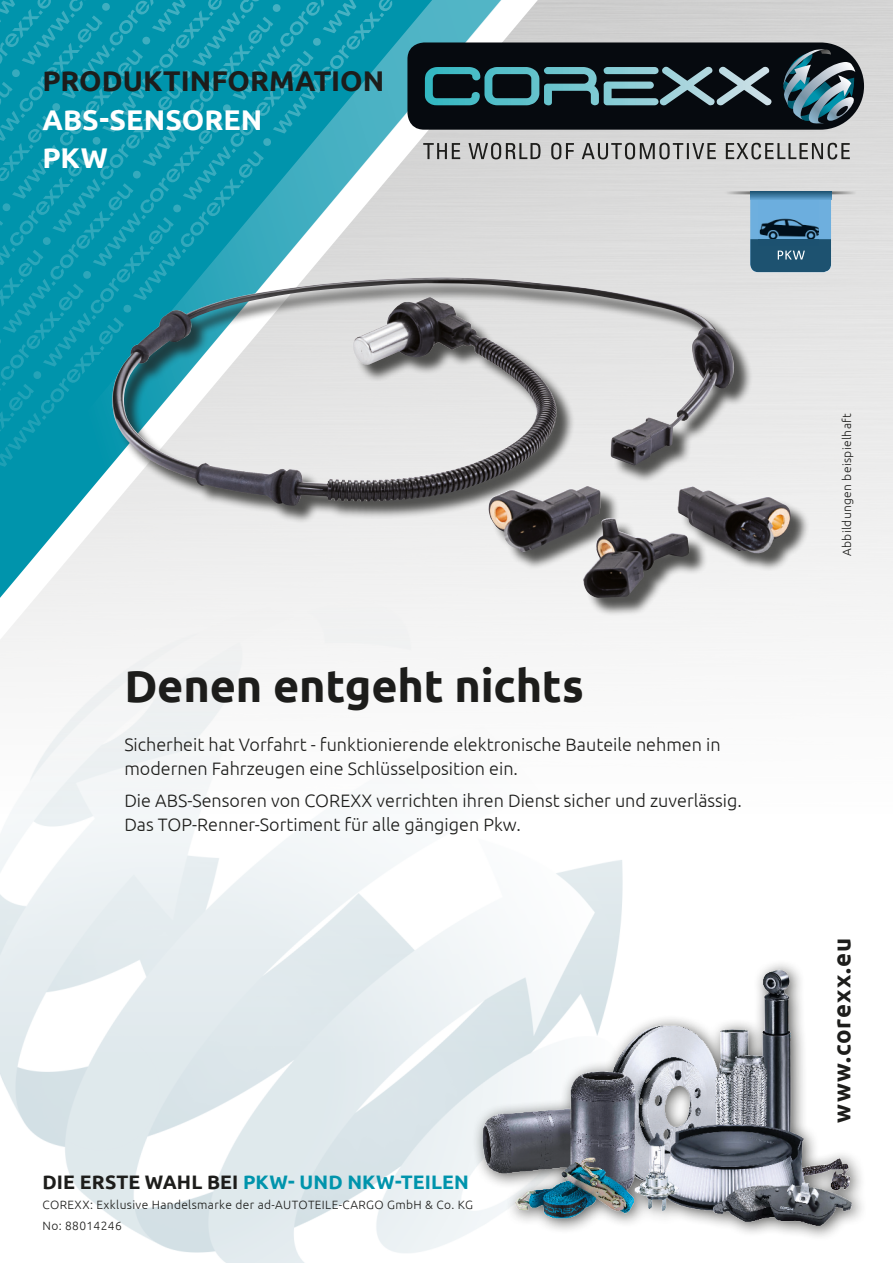
<style>
.page{position:relative;width:893px;height:1263px;background:#fff}
.page>*{position:absolute;margin:0;border:0;box-sizing:border-box;transform-origin:0 0}
.Überschrift_30{font:700 45px "Ubuntu";letter-spacing:-.005em;color:#1d1d1b}
.Titel{font:700 28.5px "Ubuntu";color:#1d1d1b}
.Titel_weiß{font:700 28.5px "Ubuntu";color:#fff}
.t1{font:700 24px "Ubuntu";letter-spacing:.03em;color:#1d1d1b}
.t2{font:700 19.5px "Ubuntu";letter-spacing:.005em;color:#0094ac}
.Seite_1_-_Text_12_li{font:300 18px/24px "Ubuntu";color:#1d1d1b}
.Fußnote___Abb__beisp{font:300 12px "Ubuntu";letter-spacing:.03em;color:#1d1d1b}
.s1{color:#1d1d1b}
</style>
<div class="page">
<img style="left:0;top:828px;width:623px;height:435px">
<img style="left:0;top:0;width:893px;height:814px">
<svg style="left:0;top:0;width:418px;height:430px;background:#0897ae"></svg>
<svg style="left:0;top:0;width:401px;height:397px;background:#0696ae"></svg>
<svg style="left:0;top:0;width:363px;height:360px;background:#149cb2"></svg>
<img style="left:473px;top:958px;width:389px;height:283px">
<div style="left:114px;top:279px;width:695px;height:338px;background:#1d1d1b;opacity:.75"></div>
<img style="left:112px;top:280px;width:350px;height:226px">
<svg style="left:336px;top:43px;width:528px;height:461px;background:#a5adb0"></svg>
<p class="Titel" style="left:43px;top:64px;width:343px">PRODUKTINFORMATION</p>
<p class="Titel_weiß" style="left:43px;top:102px;width:221px">ABS-SENSOREN</p>
<p class="Titel_weiß" style="left:43px;top:141px;width:67px">PKW</p>
<p class="Überschrift_30" style="left:124px;top:659px;width:461px">Denen entgeht nichts</p>
<p class="Seite_1_-_Text_12_li" style="left:124px;top:732px;width:598px">Sicherheit hat Vorfahrt - funktionierende elektronische Bauteile nehmen in modernen Fahrzeugen eine Schlüsselposition ein.</p>
<p class="Seite_1_-_Text_12_li" style="left:124px;top:788px;width:619px">Die ABS-Sensoren von COREXX verrichten ihren Dienst sicher und zuverlässig.<br>Das TOP-Renner-Sortiment für alle gängigen Pkw.</p>
<p class="t2" style="left:43px;top:1170px;width:428px"><span class="s1">DIE ERSTE WAHL BEI</span> PKW- UND NKW-TEILEN</p>
<p class="Fußnote___Abb__beisp" style="left:43px;top:1197px;width:432px">COREXX: Exklusive Handelsmarke der ad-AUTOTEILE-CARGO GmbH &amp; Co. KG</p>
<p class="Fußnote___Abb__beisp" style="left:43px;top:1218px;width:81px">No: 88014246</p>
<p class="Fußnote___Abb__beisp" style="left:840px;top:556px;width:144px;rotate:-90deg">Abbildungen beispielhaft</p>
<p class="t1" style="left:827px;top:1123px;width:186px;rotate:-90deg">www.corexx.eu</p>
</div>
